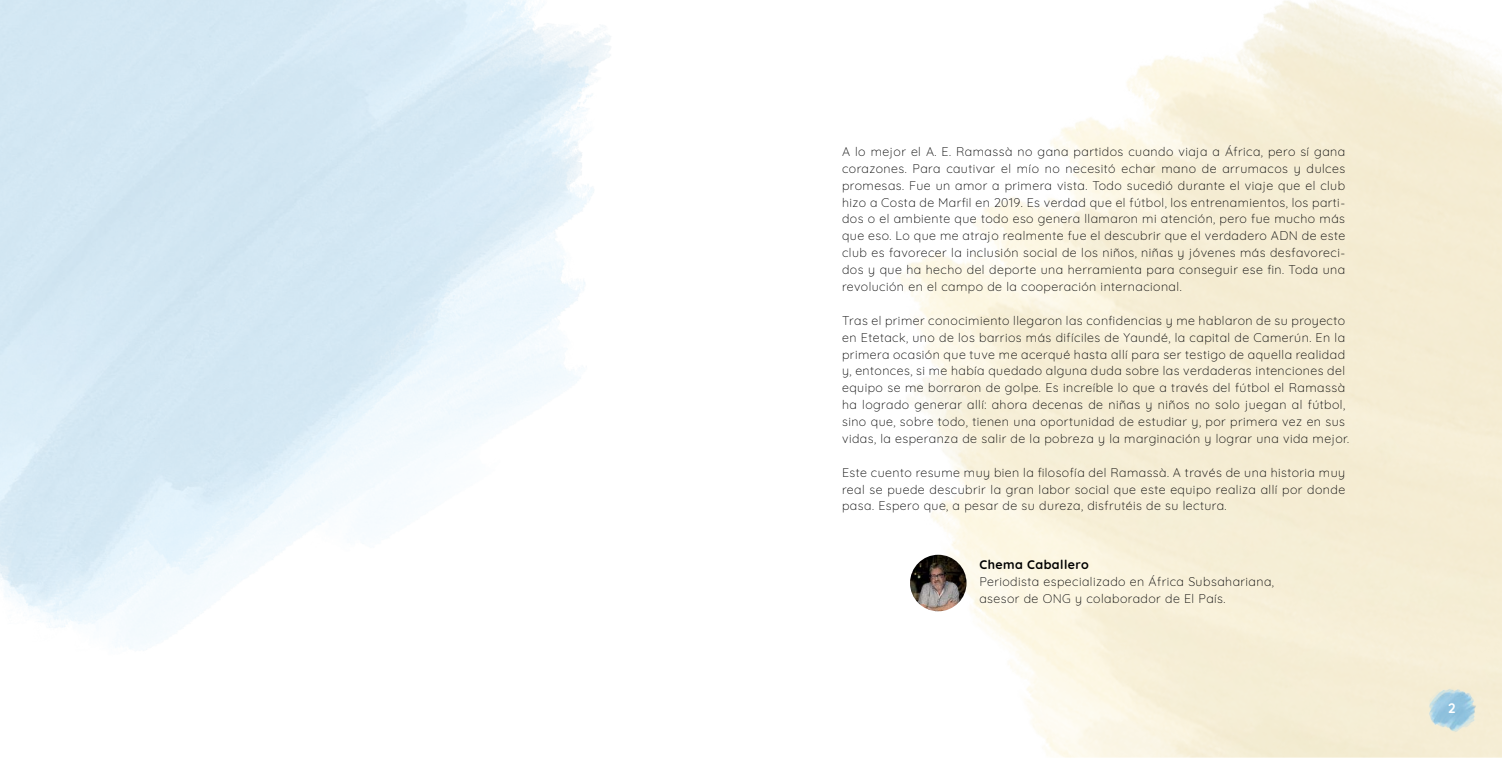
<style>
.page{position:relative;width:1502px;height:758px;background:#fff}
.page>*{position:absolute;margin:0;border:0;box-sizing:border-box;transform-origin:0 0}
.t1{font:700 13.75px "Quicksand";color:#fff}
.t2{font:300 12.5px/16.9px "Quicksand";letter-spacing:.035em;color:#000;text-align:justify}
.t3{font:700 12.5px "Quicksand";letter-spacing:.035em;color:#000}
</style>
<div class="page">
<img style="left:897px;top:0;width:604px;height:757px">
<img style="left:1416px;top:683px;width:71px;height:53px">
<img style="left:910px;top:555px;width:56px;height:56px;border-radius:28px">
<p class="t2" style="left:842px;top:144px;width:504px">A lo mejor el A. E. Ramassà no gana partidos cuando viaja a África, pero sí gana corazones. Para cautivar el mío no necesitó echar mano de arrumacos y dulces promesas. Fue un amor a primera vista. Todo sucedió durante el viaje que el club hizo a Costa de Marfil en 2019. Es verdad que el fútbol, los entrenamientos, los parti&shy;dos o el ambiente que todo eso genera llamaron mi atención, pero fue mucho más que eso. Lo que me atrajo realmente fue el descubrir que el verdadero ADN de este club es favorecer la inclusión social de los niños, niñas y jóvenes más desfavoreci&shy;dos y que ha hecho del deporte una herramienta para conseguir ese fin. Toda una revolución en el campo de la cooperación internacional.</p>
<p class="t2" style="left:842px;top:310px;width:508px;text-align:left">Tras el primer conocimiento llegaron las confidencias y me hablaron de su proyecto en Etetack, uno de los barrios más difíciles de Yaundé, la capital de Camerún. En la primera ocasión que tuve me acerqué hasta allí para ser testigo de aquella realidad y, entonces, si me había quedado alguna duda sobre las verdaderas intenciones del equipo se me borraron de golpe. Es increíble lo que a través del fútbol el Ramassà ha logrado generar allí: ahora decenas de niñas y niños no solo juegan al fútbol, sino que, sobre todo, tienen una oportunidad de estudiar y, por primera vez en sus vidas, la esperanza de salir de la pobreza y la marginación y lograr una vida mejor.</p>
<p class="t2" style="left:842px;top:462px;width:504px">Este cuento resume muy bien la filosofía del Ramassà. A través de una historia muy real se puede descubrir la gran labor social que este equipo realiza allí por donde pasa. Espero que, a pesar de su dureza, disfrutéis de su lectura.</p>
<p class="t3" style="left:979px;top:557px;width:111px">Chema Caballero</p>
<p class="t2" style="left:979px;top:574px;width:296px">Periodista especializado en África Subsahariana, asesor de ONG y colaborador de El País.</p>
<p class="t1" style="left:1448px;top:700px;width:9px">2</p>
</div>
